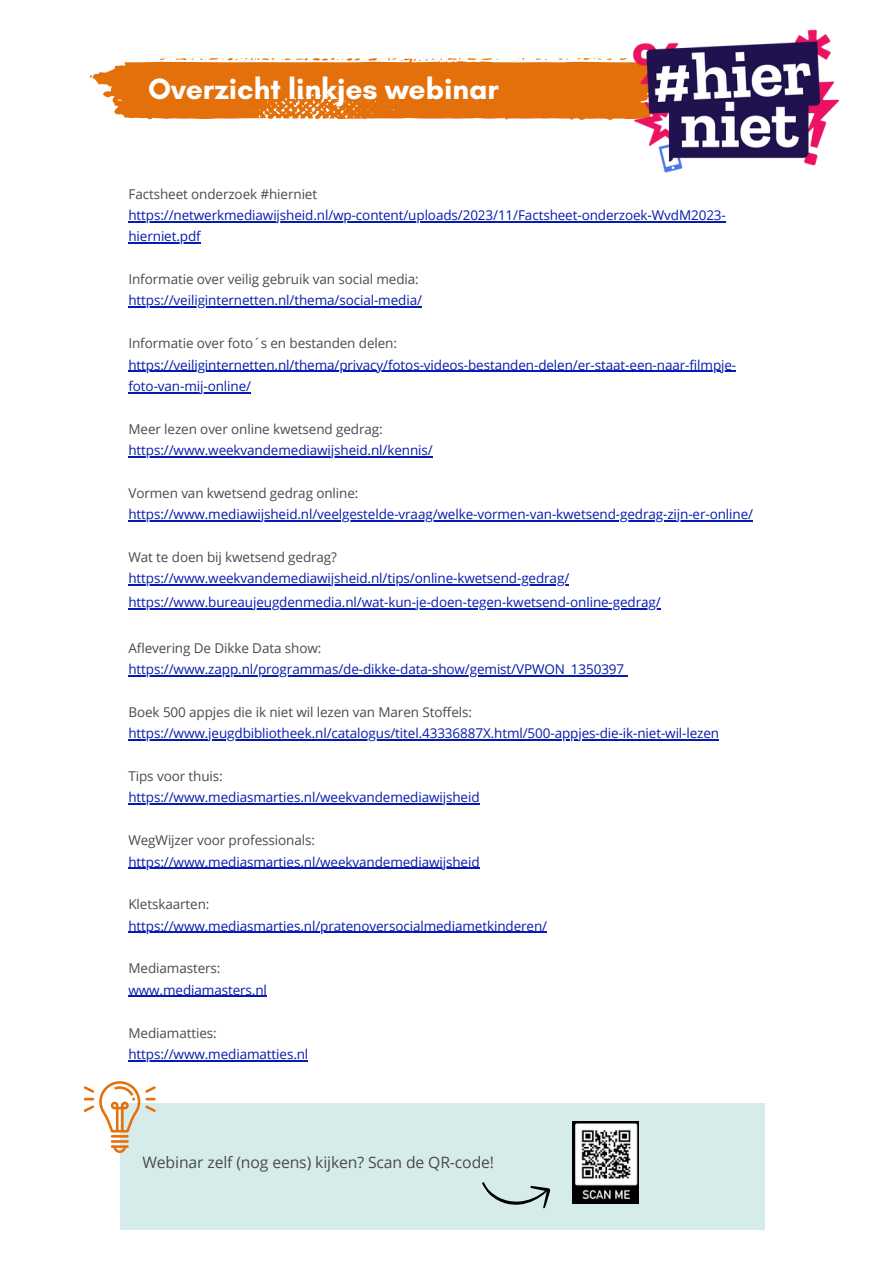
<style>
.page{position:relative;width:893px;height:1264px;background:#fff}
.page>*{position:absolute;margin:0;border:0;box-sizing:border-box;transform-origin:0 0}
.t1{font:700 30px "Glacial Indifference";color:#fff}
.t2{font:15.75px "Open Sans";letter-spacing:-.005em;color:#4a4a49}
.t3{font:13.5px/21.3px "Open Sans";letter-spacing:-.005em;color:#061bb0}
.t4{font:13.5px "Open Sans";letter-spacing:-.01em;color:#4a4a49}
.s1{color:#4a4a49}
</style>
<div class="page">
<svg style="left:90px;top:57px;width:535px;height:63px;background:#e7832c"></svg>
<img style="left:625px;top:29px;width:215px;height:144px">
<div style="left:120px;top:1103px;width:644px;height:126px;background:#d5eceb"></div>
<svg style="left:482px;top:1182px;width:69px;height:27px"></svg>
<hr style="left:111px;top:1134px;width:18px;height:3px;background:#e4700b">
<svg style="left:111px;top:1140px;width:18px;height:12px"></svg>
<svg style="left:84px;top:1081px;width:72px;height:51px"></svg>
<img style="left:572px;top:1121px;width:66px;height:82px">
<hr style="left:128px;top:221px;width:597px;height:1px;background:#061bb0">
<hr style="left:128px;top:242px;width:73px;height:1px;background:#061bb0">
<hr style="left:128px;top:306px;width:294px;height:2px;background:#061bb0">
<hr style="left:128px;top:370px;width:608px;height:2px;background:#061bb0">
<hr style="left:128px;top:392px;width:123px;height:1px;background:#061bb0">
<hr style="left:128px;top:456px;width:305px;height:1px;background:#061bb0">
<hr style="left:128px;top:520px;width:625px;height:1px;background:#061bb0">
<hr style="left:128px;top:584px;width:441px;height:1px;background:#061bb0">
<hr style="left:128px;top:608px;width:532px;height:1px;background:#061bb0">
<hr style="left:128px;top:675px;width:496px;height:1px;background:#061bb0">
<hr style="left:128px;top:739px;width:591px;height:1px;background:#061bb0">
<hr style="left:128px;top:803px;width:351px;height:1px;background:#061bb0">
<hr style="left:128px;top:867px;width:351px;height:1px;background:#061bb0">
<hr style="left:128px;top:931px;width:419px;height:1px;background:#061bb0">
<hr style="left:128px;top:995px;width:139px;height:2px;background:#061bb0">
<hr style="left:128px;top:1059px;width:180px;height:2px;background:#061bb0">
<p class="t1" style="left:148px;top:70px;width:352px">Overzicht linkjes webinar</p>
<p class="t4" style="left:128px;top:184px;width:190px">Factsheet onderzoek #hierniet</p>
<p class="t3" style="left:128px;top:204px;width:599px">https://netwerkmediawijsheid.nl/wp-content/uploads/2023/11/Factsheet-onderzoek-WvdM2023- hierniet.pdf</p>
<p class="t4" style="left:128px;top:270px;width:292px">Informatie over veilig gebruik van social media:</p>
<p class="t3" style="left:128px;top:289px;width:295px">https://veiliginternetten.nl/thema/social-media/</p>
<p class="t4" style="left:128px;top:334px;width:270px">Informatie over foto´s en bestanden delen:</p>
<p class="t3" style="left:128px;top:353px;width:609px">https://veiliginternetten.nl/thema/privacy/fotos-videos-bestanden-delen/er-staat-een-naar-filmpje&shy;foto-van-mij-online/</p>
<p class="t4" style="left:128px;top:419px;width:256px">Meer lezen over online kwetsend gedrag:</p>
<p class="t3" style="left:128px;top:439px;width:306px">https://www.weekvandemediawijsheid.nl/kennis/</p>
<p class="t4" style="left:128px;top:483px;width:231px">Vormen van kwetsend gedrag online:</p>
<p class="t3" style="left:128px;top:503px;width:626px">https://www.mediawijsheid.nl/veelgestelde-vraag/welke-vormen-van-kwetsend-gedrag-zijn-er-online/</p>
<p class="t4" style="left:128px;top:547px;width:210px">Wat te doen bij kwetsend gedrag?</p>
<p class="t3" style="left:128px;top:567px;width:442px">https://www.weekvandemediawijsheid.nl/tips/online-kwetsend-gedrag/</p>
<p class="t3" style="left:128px;top:591px;width:534px">https://www.bureaujeugdenmedia.nl/wat-kun-je-doen-tegen-kwetsend-online-gedrag/</p>
<p class="t4" style="left:128px;top:638px;width:194px">Aflevering De Dikke Data show:</p>
<p class="t3" style="left:128px;top:658px;width:497px">https://www.zapp.nl/programmas/de-dikke-data-show/gemist/VPWON_1350397</p>
<p class="t3" style="left:128px;top:701px;width:592px"><span class="s1">Boek 500 appjes die ik niet wil lezen van Maren Stoffels: </span>https://www.jeugdbibliotheek.nl/catalogus/titel.43336887X.html/500-appjes-die-ik-niet-wil-lezen</p>
<p class="t4" style="left:128px;top:766px;width:96px">Tips voor thuis:</p>
<p class="t3" style="left:128px;top:786px;width:352px">https://www.mediasmarties.nl/weekvandemediawijsheid</p>
<p class="t4" style="left:128px;top:830px;width:188px">WegWijzer voor professionals:</p>
<p class="t3" style="left:128px;top:850px;width:352px">https://www.mediasmarties.nl/weekvandemediawijsheid</p>
<p class="t4" style="left:128px;top:894px;width:82px">Kletskaarten:</p>
<p class="t3" style="left:128px;top:914px;width:420px">https://www.mediasmarties.nl/pratenoversocialmediametkinderen/</p>
<p class="t4" style="left:128px;top:959px;width:93px">Mediamasters:</p>
<p class="t3" style="left:128px;top:978px;width:140px">www.mediamasters.nl</p>
<p class="t4" style="left:128px;top:1023px;width:90px">Mediamatties:</p>
<p class="t3" style="left:128px;top:1042px;width:181px">https://www.mediamatties.nl</p>
<p class="t2" style="left:142px;top:1150px;width:353px">Webinar zelf (nog eens) kijken? Scan de QR-code!</p>
</div>
